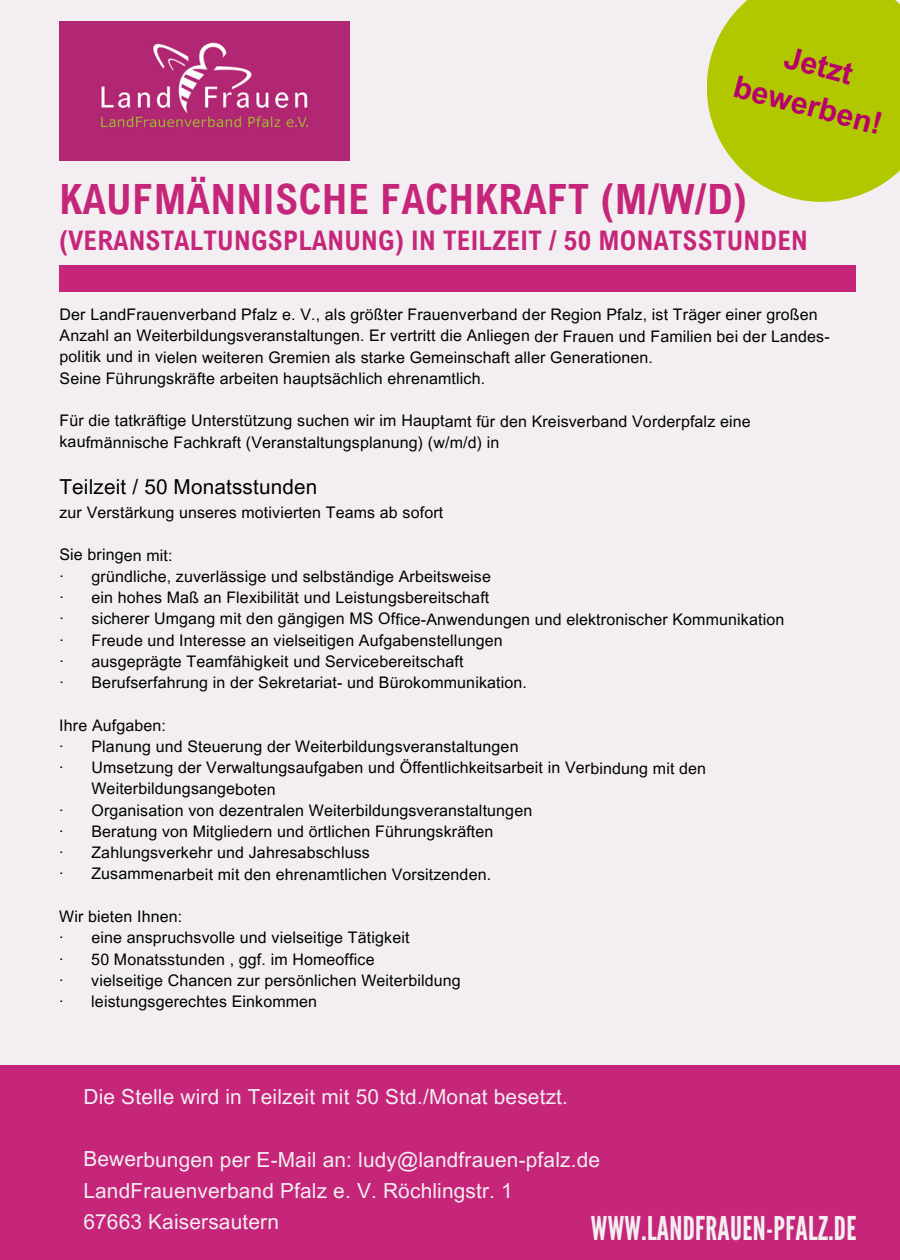
<style>
.page{position:relative;width:900px;height:1260px;background:#fff}
.page>*{position:absolute;margin:0;border:0;box-sizing:border-box;transform-origin:0 0}
.t1{font:700 41.75px "Arial Nova Cond";letter-spacing:.01em;color:#c6267a}
.t2{font:32.75px "League Gothic";letter-spacing:.01em;color:#f2eef1}
.t3{font:700 30.5px/41.2px "Arial MT Pro";color:#b7006c;text-align:center}
.t4{font:700 27px "Arial Nova Cond";letter-spacing:.01em;color:#c6267a}
.t5{font:20.75px/31px "Arial MT Pro";letter-spacing:.01em;color:#f2eef1}
.t6{font:20.75px "Arial MT Pro";letter-spacing:.01em;color:#000}
.t7{font:16px/21.2px "Arial MT Pro";letter-spacing:.01em;color:#000}
</style>
<div class="page">
<div style="left:0;top:0;width:900px;height:1101px;background:#f2eef1"></div>
<div style="left:0;top:1065px;width:900px;height:195px;background:#c6267a"></div>
<div style="left:59px;top:265px;width:797px;height:26px;background:#c6267a"></div>
<img style="left:59px;top:22px;width:291px;height:139px">
<svg style="left:707px;top:0;width:193px;height:202px;background:#b8cc1d"></svg>
<p class="t3" style="left:750px;top:29px;width:154px;rotate:15deg">Jetzt bewerben!</p>
<h3 class="t1" style="left:59px;top:173px;width:689px">KAUFMÄNNISCHE FACHKRAFT (M/W/D)</h3>
<h3 class="t4" style="left:59px;top:224px;width:750px">(VERANSTALTUNGSPLANUNG) IN TEILZEIT / 50 MONATSSTUNDEN</h3>
<p class="t7" style="left:60px;top:306px;width:772px">Der LandFrauenverband Pfalz e. V., als größter Frauenverband der Region Pfalz, ist Träger einer großen<br>Anzahl an Weiterbildungsveranstaltungen. Er vertritt die Anliegen der Frauen und Familien bei der Landes&shy;politik und in vielen weiteren Gremien als starke Gemeinschaft aller Generationen.</p>
<h1 class="t7" style="left:60px;top:370px;width:427px">Seine Führungskräfte arbeiten hauptsächlich ehrenamtlich.</h1>
<p class="t7" style="left:60px;top:412px;width:693px">Für die tatkräftige Unterstützung suchen wir im Hauptamt für den Kreisverband Vorderpfalz eine kaufmännische Fachkraft (Veranstaltungsplanung) (w/m/d) in</p>
<p class="t6" style="left:59px;top:479px;width:259px">Teilzeit / 50 Monatsstunden</p>
<p class="t7" style="left:59px;top:504px;width:385px">zur Verstärkung unseres motivierten Teams ab sofort</p>
<p class="t7" style="left:59px;top:546px;width:115px">Sie bringen mit:</p>
<p class="t7" style="left:59px;top:568px;width:433px">· gründliche, zuverlässige und selbständige Arbeitsweise</p>
<p class="t7" style="left:59px;top:589px;width:431px">· ein hohes Maß an Flexibilität und Leistungsbereitschaft</p>
<p class="t7" style="left:59px;top:610px;width:726px">· sicherer Umgang mit den gängigen MS Office-Anwendungen und elektronischer Kommunikation</p>
<p class="t7" style="left:59px;top:631px;width:445px">· Freude und Interesse an vielseitigen Aufgabenstellungen</p>
<p class="t7" style="left:59px;top:653px;width:406px">· ausgeprägte Teamfähigkeit und Servicebereitschaft</p>
<p class="t7" style="left:59px;top:674px;width:469px">· Berufserfahrung in der Sekretariat- und Bürokommunikation.</p>
<p class="t7" style="left:59px;top:716px;width:108px">Ihre Aufgaben:</p>
<p class="t7" style="left:59px;top:738px;width:461px">· Planung und Steuerung der Weiterbildungsveranstaltungen</p>
<p class="t7" style="left:59px;top:759px;width:648px">· Umsetzung der Verwaltungsaufgaben und Öffentlichkeitsarbeit in Verbindung mit den</p>
<p class="t7" style="left:91px;top:780px;width:186px">Weiterbildungsangeboten</p>
<p class="t7" style="left:59px;top:802px;width:475px">· Organisation von dezentralen Weiterbildungsveranstaltungen</p>
<p class="t7" style="left:59px;top:823px;width:436px">· Beratung von Mitgliedern und örtlichen Führungskräften</p>
<p class="t7" style="left:59px;top:844px;width:312px">· Zahlungsverkehr und Jahresabschluss</p>
<p class="t7" style="left:59px;top:865px;width:433px">· Zusammenarbeit mit den ehrenamtlichen Vorsitzenden.</p>
<p class="t7" style="left:59px;top:908px;width:125px">Wir bieten Ihnen:</p>
<p class="t7" style="left:59px;top:929px;width:352px">· eine anspruchsvolle und vielseitige Tätigkeit</p>
<p class="t7" style="left:59px;top:950px;width:317px">· 50 Monatsstunden , ggf. im Homeoffice</p>
<p class="t7" style="left:59px;top:972px;width:403px">· vielseitige Chancen zur persönlichen Weiterbildung</p>
<p class="t7" style="left:59px;top:993px;width:260px">· leistungsgerechtes Einkommen</p>
<p class="t5" style="left:84px;top:1084px;width:486px">Die Stelle wird in Teilzeit mit 50 Std./Monat besetzt.</p>
<p class="t5" style="left:83px;top:1146px;width:518px">Bewerbungen per E-Mail an: ludy@landfrauen-pfalz.de<br>LandFrauenverband Pfalz e. V. Röchlingstr. 1<br>67663 Kaisersautern</p>
<p class="t2" style="left:591px;top:1209px;width:267px">WWW.LANDFRAUEN-PFALZ.DE</p>
</div>
